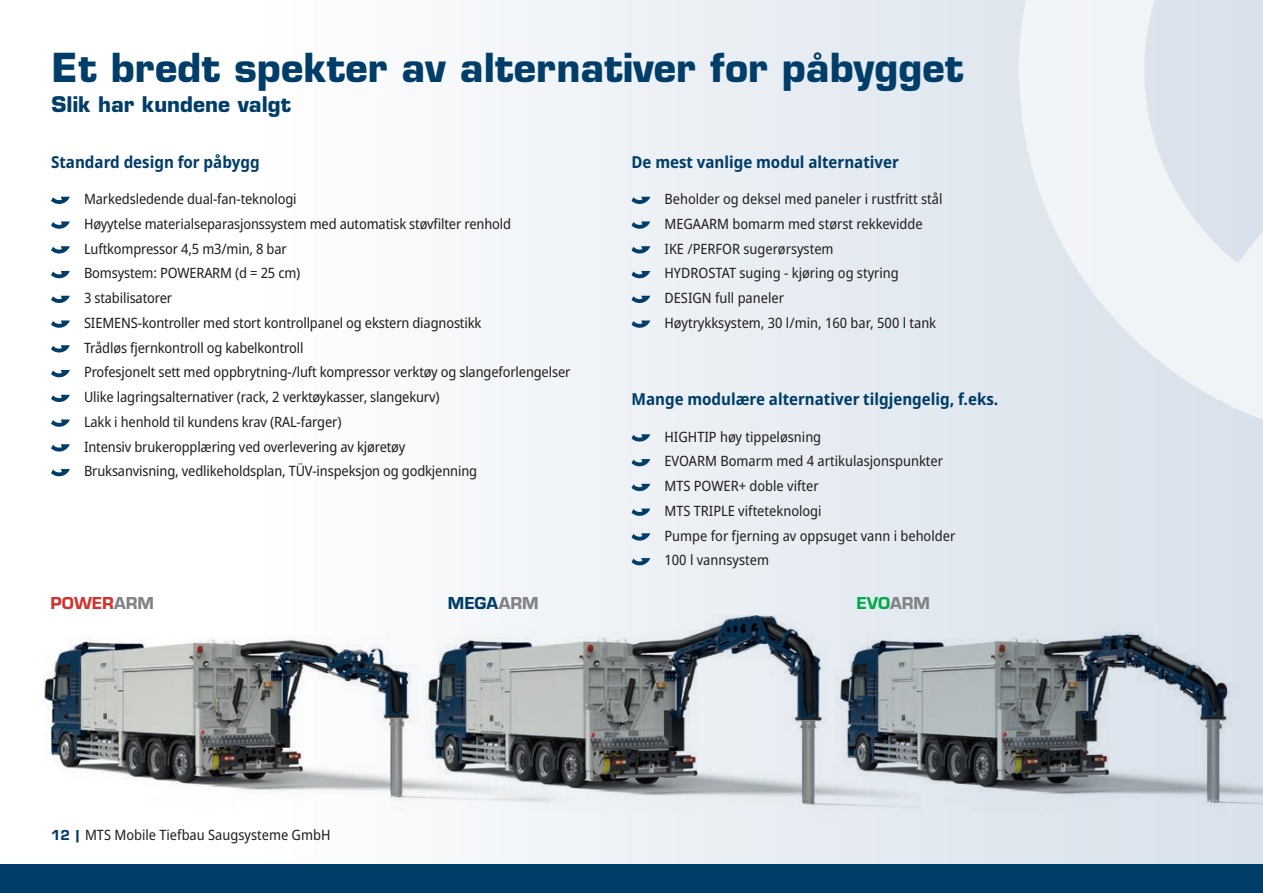
<style>
.page{position:relative;width:1263px;height:893px;background:#fff}
.page>*{position:absolute;margin:0;border:0;box-sizing:border-box;transform-origin:0 0}
.Subline_16{font:700 39px "Eurostile";color:#003d68}
.Subline_16-2{font:700 21px "Eurostile";color:#003d68}
.t1{font:18px "Eurostile Hea";color:#cf352f}
.t2{font:18px "Eurostile Hea";color:#003d68}
.t3{font:18px "Eurostile Hea";letter-spacing:-.005em;color:#00ab4d}
.Subhead_12{font:700 semi-condensed 16.5px "Noto Sans";color:#003d68}
.Flies_10{font:semi-condensed 14.25px "Noto Sans";letter-spacing:-.01em;color:#231f20}
.s1{color:#808285}
.s2{font-family:"Eurostile Hea";font-stretch:normal;font-size:15px;color:#003d68}
</style>
<div class="page">
<div style="left:264px;top:0;width:999px;height:893px;background:linear-gradient(to right,#fdfdfe,#d7e0ea)"></div>
<svg style="left:1017px;top:0;width:246px;height:444px;fill:#e0e7ef"></svg>
<svg style="left:51px;top:197px;width:19px;height:7px"></svg>
<svg style="left:51px;top:221px;width:19px;height:8px"></svg>
<svg style="left:51px;top:246px;width:19px;height:8px"></svg>
<svg style="left:51px;top:271px;width:19px;height:8px"></svg>
<svg style="left:51px;top:296px;width:19px;height:7px"></svg>
<svg style="left:51px;top:320px;width:19px;height:8px"></svg>
<svg style="left:51px;top:345px;width:19px;height:8px"></svg>
<svg style="left:51px;top:370px;width:19px;height:8px"></svg>
<svg style="left:51px;top:395px;width:19px;height:8px"></svg>
<svg style="left:51px;top:419px;width:19px;height:8px"></svg>
<svg style="left:51px;top:444px;width:19px;height:8px"></svg>
<svg style="left:51px;top:469px;width:19px;height:8px"></svg>
<img style="left:921px;top:626px;width:342px;height:195px">
<img style="left:425px;top:616px;width:496px;height:209px">
<img style="left:44px;top:636px;width:528px;height:182px">
<svg style="left:631px;top:197px;width:19px;height:8px"></svg>
<svg style="left:631px;top:221px;width:19px;height:9px"></svg>
<svg style="left:631px;top:246px;width:19px;height:8px"></svg>
<svg style="left:631px;top:271px;width:19px;height:8px"></svg>
<svg style="left:631px;top:296px;width:19px;height:8px"></svg>
<svg style="left:631px;top:320px;width:19px;height:9px"></svg>
<svg style="left:631px;top:434px;width:19px;height:8px"></svg>
<svg style="left:631px;top:459px;width:19px;height:8px"></svg>
<svg style="left:631px;top:484px;width:19px;height:8px"></svg>
<svg style="left:631px;top:509px;width:19px;height:8px"></svg>
<svg style="left:631px;top:533px;width:19px;height:8px"></svg>
<svg style="left:631px;top:558px;width:19px;height:8px"></svg>
<div style="left:0;top:864px;width:1263px;height:29px;background:#003d68"></div>
<p class="Subline_16" style="left:52px;top:44px;width:914px">Et bredt spekter av alternativer for påbygget</p>
<p class="Subline_16-2" style="left:52px;top:91px;width:241px">Slik har kundene valgt</p>
<p class="Subhead_12" style="left:631px;top:150px;width:269px">De mest vanlige modul alternativer</p>
<p class="Flies_10" style="left:664px;top:189px;width:280px">Beholder og deksel med paneler i rustfritt stål</p>
<p class="Flies_10" style="left:664px;top:214px;width:260px">MEGAARM bomarm med størst rekkevidde</p>
<p class="Flies_10" style="left:664px;top:238px;width:171px">IKE /PERFOR sugerørsystem</p>
<p class="Flies_10" style="left:664px;top:263px;width:236px">HYDROSTAT suging - kjøring og styring</p>
<p class="Flies_10" style="left:664px;top:288px;width:121px">DESIGN full paneler</p>
<p class="Flies_10" style="left:664px;top:313px;width:273px">Høytrykksystem, 30 l/min, 160 bar, 500 l tank</p>
<p class="Subhead_12" style="left:51px;top:150px;width:210px">Standard design for påbygg</p>
<p class="Flies_10" style="left:84px;top:189px;width:214px">Markedsledende dual-fan-teknologi</p>
<p class="Flies_10" style="left:84px;top:214px;width:428px">Høyytelse materialseparasjonssystem med automatisk støvfilter renhold</p>
<p class="Flies_10" style="left:84px;top:238px;width:204px">Luftkompressor 4,5 m3/min, 8 bar</p>
<p class="Flies_10" style="left:84px;top:263px;width:218px">Bomsystem: POWERARM (d = 25 cm)</p>
<p class="Flies_10" style="left:84px;top:288px;width:90px">3 stabilisatorer</p>
<p class="Flies_10" style="left:84px;top:313px;width:399px">SIEMENS-kontroller med stort kontrollpanel og ekstern diagnostikk</p>
<p class="Flies_10" style="left:84px;top:337px;width:221px">Trådløs fjernkontroll og kabelkontroll</p>
<p class="Flies_10" style="left:84px;top:362px;width:488px">Profesjonelt sett med oppbrytning-/luft kompressor verktøy og slangeforlengelser</p>
<p class="Flies_10" style="left:84px;top:387px;width:357px">Ulike lagringsalternativer (rack, 2 verktøykasser, slangekurv)</p>
<p class="Flies_10" style="left:84px;top:412px;width:259px">Lakk i henhold til kundens krav (RAL-farger)</p>
<p class="Flies_10" style="left:84px;top:436px;width:323px">Intensiv brukeropplæring ved overlevering av kjøretøy</p>
<p class="Flies_10" style="left:84px;top:461px;width:395px">Bruksanvisning, vedlikeholdsplan, TÜV-inspeksjon og godkjenning</p>
<p class="Subhead_12" style="left:631px;top:388px;width:368px">Mange modulære alternativer tilgjengelig, f.eks.</p>
<p class="Flies_10" style="left:664px;top:426px;width:158px">HIGHTIP høy tippeløsning</p>
<p class="Flies_10" style="left:664px;top:451px;width:280px">EVOARM Bomarm med 4 artikulasjonspunkter</p>
<p class="Flies_10" style="left:664px;top:476px;width:156px">MTS POWER+ doble vifter</p>
<p class="Flies_10" style="left:664px;top:501px;width:159px">MTS TRIPLE vifteteknologi</p>
<p class="Flies_10" style="left:664px;top:525px;width:292px">Pumpe for fjerning av oppsuget vann i beholder</p>
<p class="Flies_10" style="left:664px;top:550px;width:106px">100 l vannsystem</p>
<p class="t1" style="left:51px;top:590px;width:105px">POWER<span class="s1">ARM</span></p>
<p class="t2" style="left:448px;top:590px;width:92px">MEGA<span class="s1">ARM</span></p>
<p class="t3" style="left:856px;top:590px;width:75px">EVO<span class="s1">ARM</span></p>
<p class="Flies_10" style="left:51px;top:825px;width:281px"><span class="s2">12 |</span> MTS Mobile Tiefbau Saugsysteme GmbH</p>
</div>
